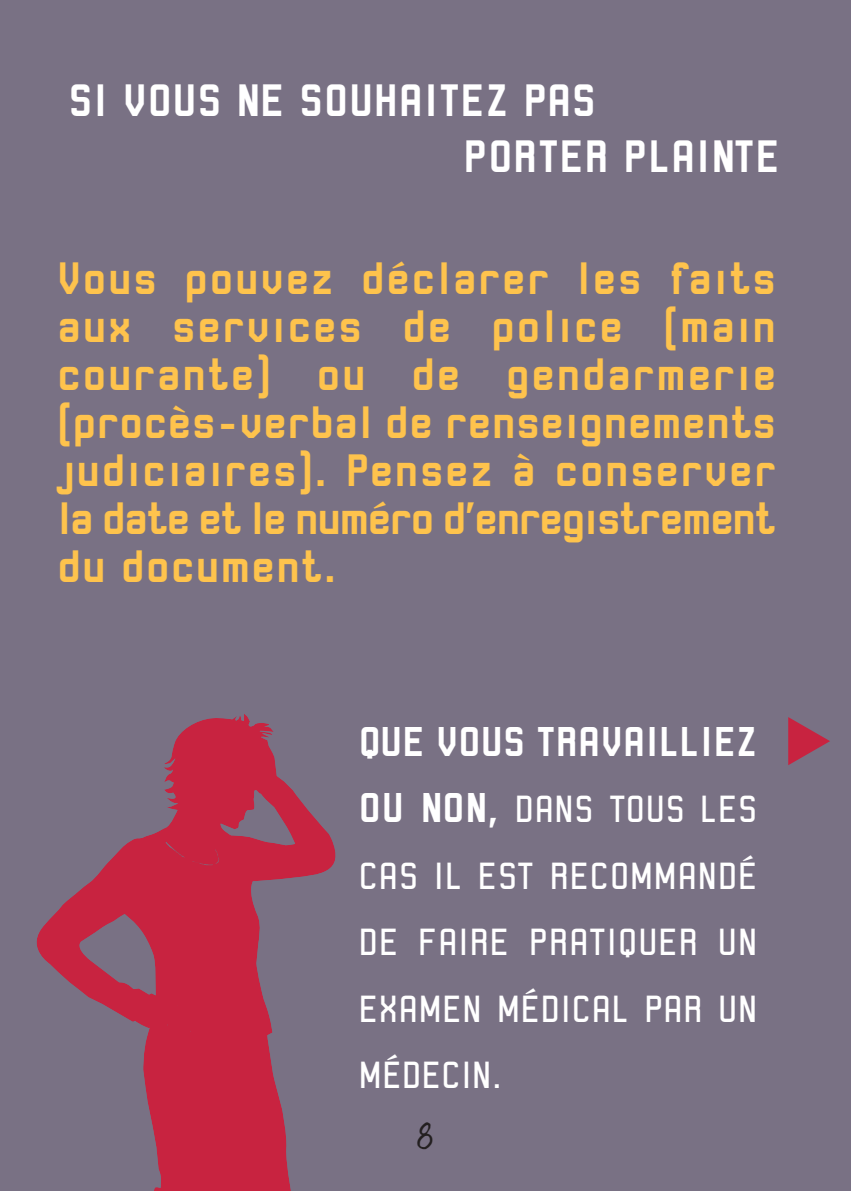
<style>
.page{position:relative;width:851px;height:1191px;background:#fff}
.page>*{position:absolute;margin:0;border:0;box-sizing:border-box;transform-origin:0 0}
.t1{font:700 48px/48px "Robust ICG";letter-spacing:-.055em;color:#fec34d;text-align:justify}
.t2{font:700 48px/56px "Robust ICG";color:#fff}
.t3{font:700 44px "Robust ICG";letter-spacing:-.01em;color:#fff}
.t4{font:40px/66.4px "Robust ICG";letter-spacing:.005em;color:#fff;text-align:justify}
.t5{font:40px "Handage AOE";color:#231f20}
.s1{font-weight:700;font-size:44px}
</style>
<div class="page">
<div style="left:0;top:0;width:850px;height:1191px;background:#797184"></div>
<img style="left:36px;top:714px;width:300px;height:477px">
<p class="t2" style="left:463px;top:76px;width:318px;text-indent:-395px">SI VOUS NE SOUHAITEZ PAS<br>PORTER PLAINTE</p>
<p class="t1" style="left:57px;top:259px;width:721px">Vous pouvez déclarer les faits aux services de police (main courante) ou de gendarmerie (procès-verbal de renseignements judiciaires). Pensez à conserver la date et le numéro d’enregistrement du document.</p>
<p class="t3" style="left:358px;top:727px;width:400px">QUE VOUS TRAVAILLIEZ</p>
<p class="t4" style="left:358px;top:779px;width:400px"><span class="s1">OU NON,</span> DANS TOUS LES CAS IL EST RECOMMANDÉ DE FAIRE PRATIQUER UN EXAMEN MÉDICAL PAR UN MÉDECIN.</p>
<p class="t5" style="left:417px;top:1111px;width:17px">8</p>
</div>
